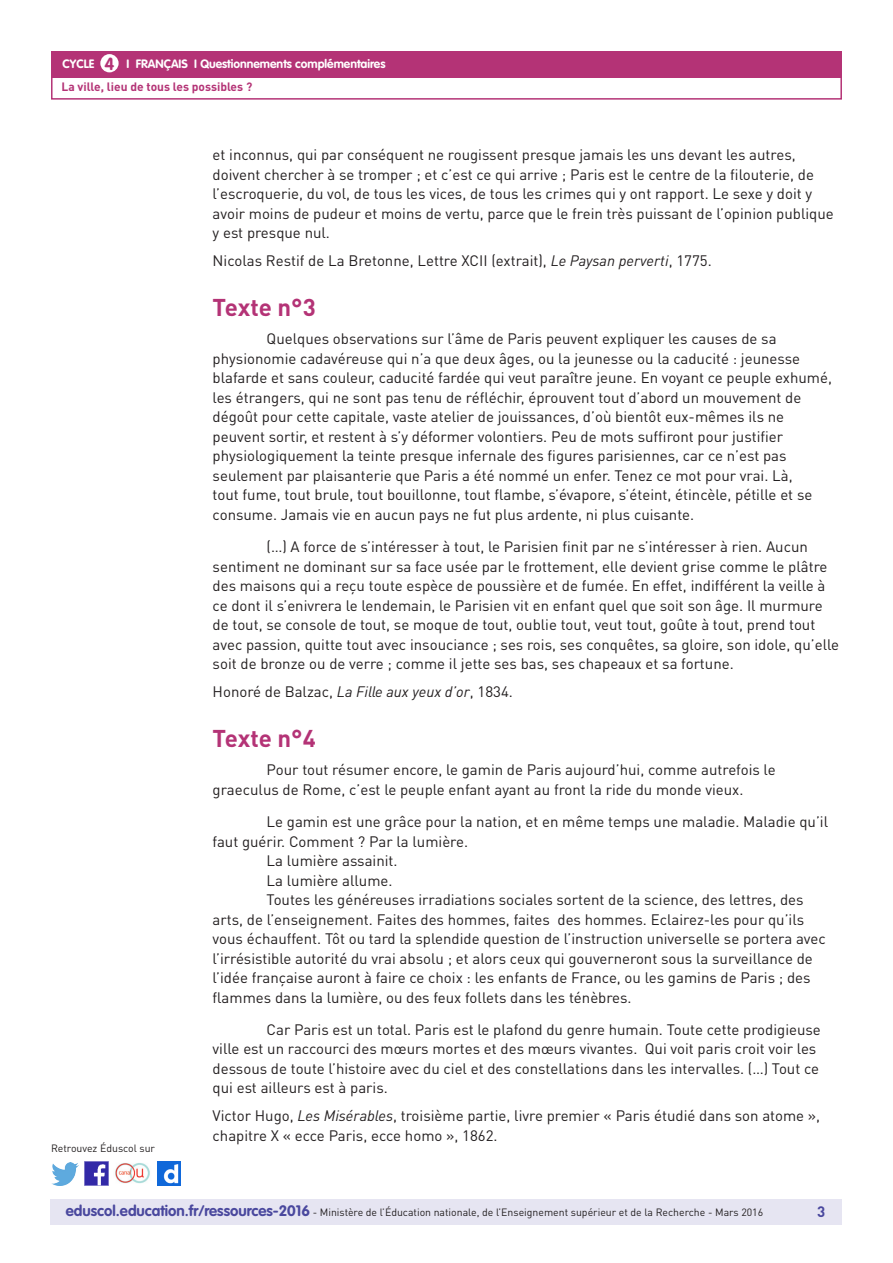
<style>
.page{position:relative;width:893px;height:1263px;background:#fff}
.page>*{position:absolute;margin:0;border:0;box-sizing:border-box;transform-origin:0 0}
._03_Titre_de_niveau{font:700 24px "DIN Pro";letter-spacing:-.005em;color:#b43376}
.t1{font:700 17.25px "VAG Rounded Std";color:#b43376}
._06_Texte_courant{font:15px/19.5px "DIN Pro";color:#231f20}
.t2{font:700 15px "DIN Pro";color:#4a489e}
.t3{font:700 12px "VAG Rounded Std";color:#fff}
.t4{font:700 12px "DIN Pro";color:#b43376}
.t5{font:10.5px "DIN Pro";color:#231f20}
.s1{font-style:italic}
.s2{font-family:"VAG Rounded Std";font-weight:700;font-size:15px;color:#4a489e}
</style>
<div class="page">
<div style="left:50px;top:1199px;width:791px;height:26px;background:#e6e5f2"></div>
<div style="left:51px;top:51px;width:791px;height:27px;background:#b43376"></div>
<div style="left:100px;top:54px;width:19px;height:18px;background:#fff;border-radius:50%"></div>
<div style="left:51px;top:75px;width:791px;height:25px;border:2px solid #b43376"></div>
<img style="left:85px;top:1162px;width:23px;height:23px">
<img style="left:51px;top:1163px;width:28px;height:22px">
<img style="left:158px;top:1162px;width:22px;height:23px">
<img style="left:115px;top:1163px;width:35px;height:21px">
<p class="t1" style="left:105px;top:53px;width:11px">4</p>
<p class="t4" style="left:61px;top:79px;width:192px">La ville, lieu de tous les possibles ?</p>
<p class="t3" style="left:63px;top:57px;width:33px">CYCLE</p>
<p class="t3" style="left:127px;top:57px;width:260px">I FRANÇAIS I Questionnements complémentaires</p>
<p class="t5" style="left:51px;top:1141px;width:106px">Retrouvez Éduscol sur</p>
<p class="_06_Texte_courant" style="left:213px;top:145px;width:623px">et inconnus, qui par conséquent ne rougissent presque jamais les uns devant les autres, doivent chercher à se tromper ; et c’est ce qui arrive ; Paris est le centre de la filouterie, de l’escroquerie, du vol, de tous les vices, de tous les crimes qui y ont rapport. Le sexe y doit y avoir moins de pudeur et moins de vertu, parce que le frein très puissant de l’opinion publique y est presque nul.</p>
<p class="_06_Texte_courant" style="left:213px;top:251px;width:501px">Nicolas Restif de La Bretonne, Lettre XCII (extrait), <span class="s1">Le Paysan perverti</span>, 1775.</p>
<p class="_03_Titre_de_niveau" style="left:213px;top:292px;width:105px">Texte n°3</p>
<p class="_06_Texte_courant" style="left:213px;top:329px;width:621px;text-indent:54px">Quelques observations sur l’âme de Paris peuvent expliquer les causes de sa physionomie cadavéreuse qui n’a que deux âges, ou la jeunesse ou la caducité : jeunesse blafarde et sans couleur, caducité fardée qui veut paraître jeune. En voyant ce peuple exhumé, les étrangers, qui ne sont pas tenu de réfléchir, éprouvent tout d’abord un mouvement de dégoût pour cette capitale, vaste atelier de jouissances, d’où bientôt eux-mêmes ils ne peuvent sortir, et restent à s’y déformer volontiers. Peu de mots suffiront pour justifier physiologiquement la teinte presque infernale des figures parisiennes, car ce n’est pas seulement par plaisanterie que Paris a été nommé un enfer. Tenez ce mot pour vrai. Là,<br>tout fume, tout brule, tout bouillonne, tout flambe, s’évapore, s’éteint, étincèle, pétille et se consume. Jamais vie en aucun pays ne fut plus ardente, ni plus cuisante.</p>
<p class="_06_Texte_courant" style="left:213px;top:537px;width:628px;text-indent:54px">(…) A force de s’intéresser à tout, le Parisien finit par ne s’intéresser à rien. Aucun sentiment ne dominant sur sa face usée par le frottement, elle devient grise comme le plâtre des maisons qui a reçu toute espèce de poussière et de fumée. En effet, indifférent la veille à ce dont il s’enivrera le lendemain, le Parisien vit en enfant quel que soit son âge. Il murmure de tout, se console de tout, se moque de tout, oublie tout, veut tout, goûte à tout, prend tout avec passion, quitte tout avec insouciance ; ses rois, ses conquêtes, sa gloire, son idole, qu’elle soit de bronze ou de verre ; comme il jette ses bas, ses chapeaux et sa fortune.</p>
<p class="_06_Texte_courant" style="left:213px;top:682px;width:302px">Honoré de Balzac, <span class="s1">La Fille aux yeux d’or</span>, 1834.</p>
<p class="_03_Titre_de_niveau" style="left:213px;top:723px;width:105px">Texte n°4</p>
<p class="_06_Texte_courant" style="left:213px;top:760px;width:565px;text-indent:54px">Pour tout résumer encore, le gamin de Paris aujourd’hui, comme autrefois le graeculus de Rome, c’est le peuple enfant ayant au front la ride du monde vieux.</p>
<p class="_06_Texte_courant" style="left:213px;top:811px;width:617px;text-indent:54px">Le gamin est une grâce pour la nation, et en même temps une maladie. Maladie qu’il faut guérir. Comment ? Par la lumière.</p>
<p class="_06_Texte_courant" style="left:267px;top:850px;width:132px">La lumière assainit.</p>
<p class="_06_Texte_courant" style="left:267px;top:870px;width:127px">La lumière allume.</p>
<p class="_06_Texte_courant" style="left:213px;top:889px;width:615px;text-indent:54px">Toutes les généreuses irradiations sociales sortent de la science, des lettres, des arts, de l’enseignement. Faites des hommes, faites des hommes. Eclairez-les pour qu’ils vous échauffent. Tôt ou tard la splendide question de l’instruction universelle se portera avec l’irrésistible autorité du vrai absolu ; et alors ceux qui gouverneront sous la surveillance de l’idée française auront à faire ce choix : les enfants de France, ou les gamins de Paris ; des flammes dans la lumière, ou des feux follets dans les ténèbres.</p>
<p class="_06_Texte_courant" style="left:213px;top:1019px;width:610px;text-indent:54px">Car Paris est un total. Paris est le plafond du genre humain. Toute cette prodigieuse ville est un raccourci des mœurs mortes et des mœurs vivantes. Qui voit paris croit voir les dessous de toute l’histoire avec du ciel et des constellations dans les intervalles. (…) Tout ce qui est ailleurs est à paris.</p>
<p class="_06_Texte_courant" style="left:213px;top:1106px;width:609px">Victor Hugo, <span class="s1">Les Misérables</span>, troisième partie, livre premier « Paris étudié dans son atome », chapitre X « ecce Paris, ecce homo », 1862.</p>
<p class="t5" style="left:66px;top:1205px;width:699px"><span class="s2">eduscol.education.fr/ressources-2016</span> - Ministère de l’Éducation nationale, de l’Enseignement supérieur et de la Recherche - Mars 2016</p>
<p class="t2" style="left:817px;top:1201px;width:10px">3</p>
</div>
